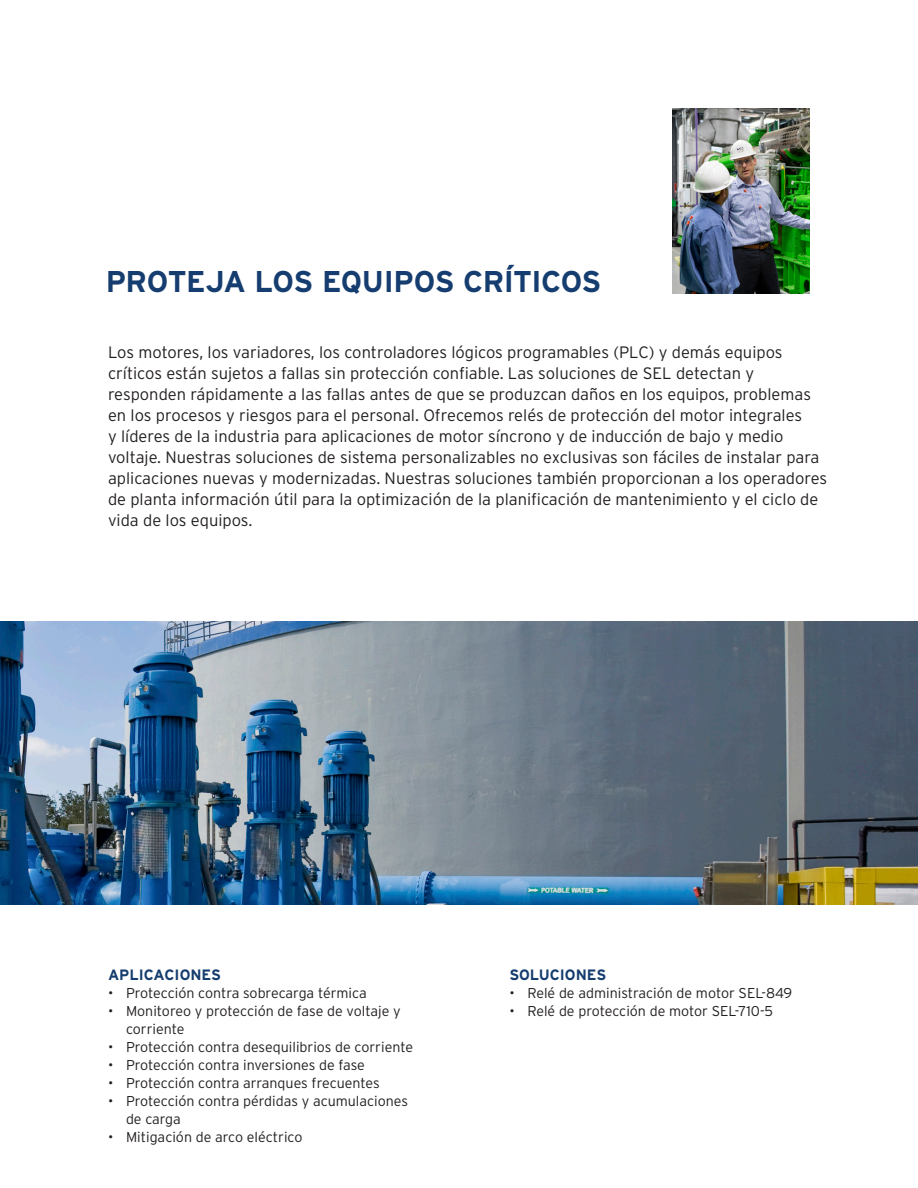
<style>
.page{position:relative;width:918px;height:1188px;background:#fff}
.page>*{position:absolute;margin:0;border:0;box-sizing:border-box;transform-origin:0 0}
.t1{font:700 30px "Interstate Poly";letter-spacing:-.02em;color:#163d6f}
.Subhead___h2{font:300 16.5px/21px "Interstate Poly";color:#231f20}
.Subhead___h2-2{font:700 15px "Interstate Poly";color:#163d6f}
.t2{font:300 14.25px/18px "Interstate Poly";color:#231f20}
</style>
<div class="page">
<img style="left:672px;top:108px;width:138px;height:186px">
<img style="left:0;top:621px;width:918px;height:284px">
<p class="t1" style="left:106px;top:260px;width:497px">PROTEJA LOS EQUIPOS CRÍTICOS</p>
<p class="Subhead___h2" style="left:108px;top:341px;width:721px">Los motores, los variadores, los controladores lógicos programables (PLC) y demás equipos críticos están sujetos a fallas sin protección confiable. Las soluciones de SEL detectan y responden rápidamente a las fallas antes de que se produzcan daños en los equipos, problemas en los procesos y riesgos para el personal. Ofrecemos relés de protección del motor integrales<br>y líderes de la industria para aplicaciones de motor síncrono y de inducción de bajo y medio voltaje. Nuestras soluciones de sistema personalizables no exclusivas son fáciles de instalar para aplicaciones nuevas y modernizadas. Nuestras soluciones también proporcionan a los operadores de planta información útil para la optimización de la planificación de mantenimiento y el ciclo de vida de los equipos.</p>
<p class="Subhead___h2-2" style="left:108px;top:964px;width:115px">APLICACIONES</p>
<p class="t2" style="left:108px;top:983px;width:260px">• Protección contra sobrecarga térmica</p>
<p class="t2" style="left:126px;top:1001px;width:276px;text-indent:-18px">• Monitoreo y protección de fase de voltaje y corriente</p>
<p class="t2" style="left:108px;top:1037px;width:307px">• Protección contra desequilibrios de corriente</p>
<p class="t2" style="left:108px;top:1055px;width:258px">• Protección contra inversiones de fase</p>
<p class="t2" style="left:108px;top:1073px;width:273px">• Protección contra arranques frecuentes</p>
<p class="t2" style="left:126px;top:1091px;width:284px;text-indent:-18px">• Protección contra pérdidas y acumulaciones de carga</p>
<p class="t2" style="left:108px;top:1127px;width:196px">• Mitigación de arco eléctrico</p>
<p class="Subhead___h2-2" style="left:509px;top:964px;width:99px">SOLUCIONES</p>
<p class="t2" style="left:509px;top:983px;width:285px">• Relé de administración de motor SEL-849</p>
<p class="t2" style="left:509px;top:1001px;width:265px">• Relé de protección de motor SEL-710-5</p>
</div>
